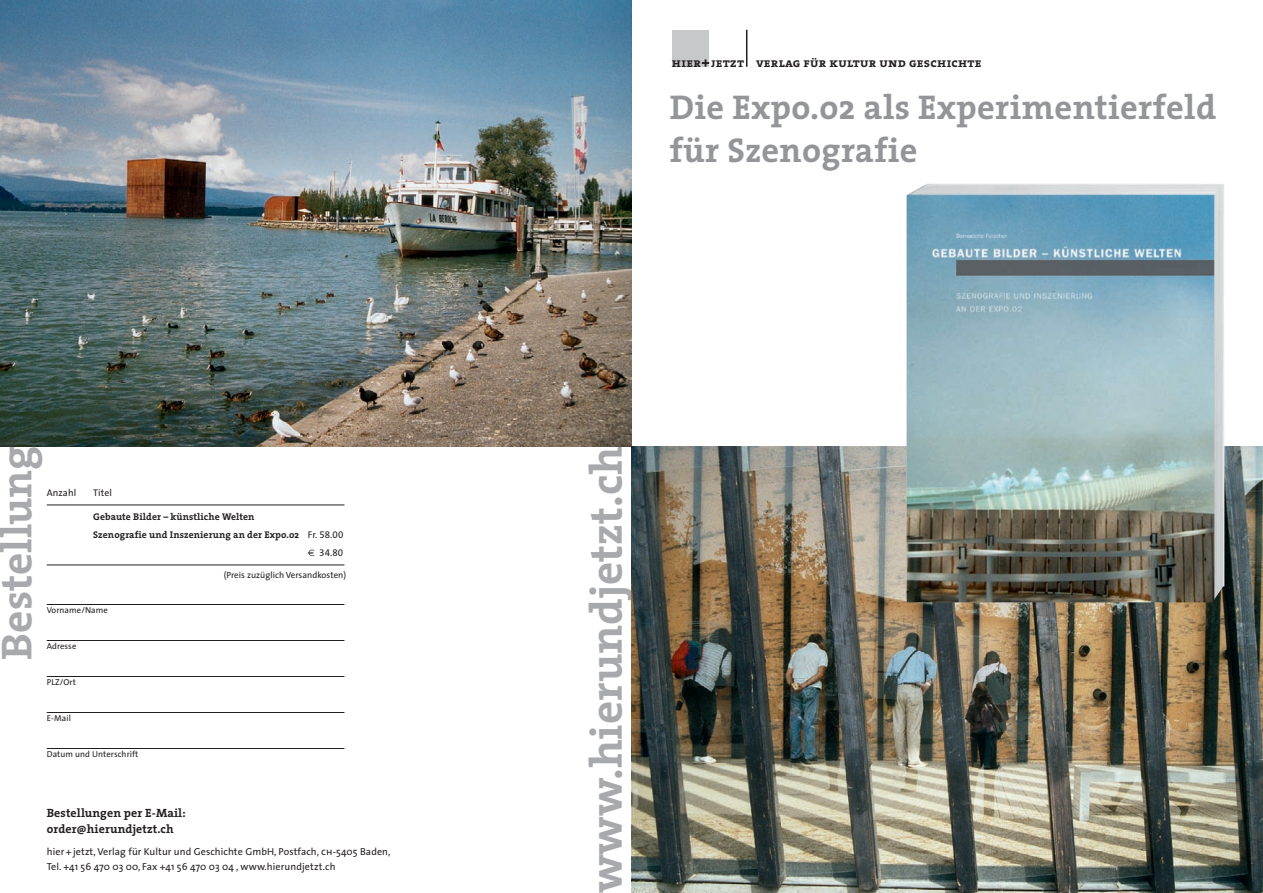
<style>
.page{position:relative;width:1263px;height:893px;background:#fff}
.page>*{position:absolute;margin:0;border:0;box-sizing:border-box;transform-origin:0 0}
.t1{font:700 45.3px "The Serif";color:#a8a9ad}
.t2{font:700 43.5px "The Serif";color:#a8a9ad}
.t3{font:700 34.5px/43.5px "The Serif";letter-spacing:.01em;color:#939598}
.t4{font:12.75px "The Serif Bold Caps";letter-spacing:.015em;color:#231f20}
.t5{font:700 12px/16.5px "The Serif";letter-spacing:.01em;color:#231f20}
.t6{font:10.2px/15px "The Sans";letter-spacing:.01em;color:#231f20}
.t7{font:700 9.75px/18px "The Serif";letter-spacing:.01em;color:#231f20}
.t8{font:9.75px "The Sans";letter-spacing:.01em;color:#231f20}
.t9{font:9.75px "The Sans Expert";color:#231f20}
.t10{font:9px "The Sans";color:#231f20}
.t11{font:8.7px "The Sans";letter-spacing:.01em;color:#231f20}
.s1{font-family:"The Sans";font-weight:400}
.s2{font-family:"The Sans Expert";font-weight:400}
.s3{font-family:"The Sans Caps"}
</style>
<div class="page">
<img style="left:0;top:0;width:631px;height:446px">
<img style="left:631px;top:446px;width:632px;height:447px">
<div style="left:672px;top:30px;width:37px;height:37px;background:#c7c8ca"></div>
<svg style="left:702px;top:59px;width:7px;height:8px"></svg>
<hr style="left:746px;top:30px;width:1px;height:37px;background:#231f20">
<hr style="left:47px;top:604px;width:297px;height:1px;background:#231f20">
<hr style="left:47px;top:640px;width:297px;height:1px;background:#231f20">
<hr style="left:47px;top:676px;width:297px;height:1px;background:#231f20">
<hr style="left:47px;top:712px;width:297px;height:1px;background:#231f20">
<hr style="left:47px;top:748px;width:297px;height:1px;background:#231f20">
<hr style="left:47px;top:505px;width:297px;height:1px;background:#231f20">
<hr style="left:47px;top:565px;width:297px;height:1px;background:#231f20">
<img style="left:906px;top:184px;width:318px;height:418px">
<h2 class="t2" style="left:-20px;top:660px;width:216px;rotate:-90deg">Bestellung</h2>
<p class="t8" style="left:47px;top:485px;width:31px">Anzahl</p>
<p class="t8" style="left:93px;top:485px;width:20px">Titel</p>
<p class="t7" style="left:93px;top:508px;width:252px">Gebaute Bilder – künstliche Welten<br>Szenografie und Inszenierung an der Expo.o2 <span class="s1">Fr.</span> <span class="s2">58.00</span></p>
<p class="t9" style="left:319px;top:545px;width:26px">34.80</p>
<p class="t10" style="left:224px;top:567px;width:124px">(Preis zuzüglich Versandkosten)</p>
<p class="t11" style="left:47px;top:603px;width:63px">Vorname/Name</p>
<p class="t11" style="left:47px;top:639px;width:31px">Adresse</p>
<p class="t11" style="left:47px;top:675px;width:31px">PLZ/Ort</p>
<p class="t11" style="left:47px;top:711px;width:26px">E-Mail</p>
<p class="t11" style="left:47px;top:747px;width:93px">Datum und Unterschrift</p>
<p class="t5" style="left:47px;top:804px;width:140px">Bestellungen per E-Mail: order@hierundjetzt.ch</p>
<p class="t6" style="left:47px;top:844px;width:345px">hier + jetzt, Verlag für Kultur und Geschichte GmbH, Postfach, <span class="s3">ch</span>-5405 Baden,<br>Tel. +41 56 470 03 00, Fax +41 56 470 03 04 , www.hierundjetzt.ch</p>
<p class="t4" style="left:672px;top:52px;width:311px">hier jetzt verlag für kultur und geschichte</p>
<h3 class="t3" style="left:670px;top:84px;width:548px">Die Expo.o2 als Experimen-tierfeld für Szenografie</h3>
<h1 class="t1" style="left:568px;top:893px;width:448px;rotate:-90deg">www.hierundjetzt.ch</h1>
</div>
